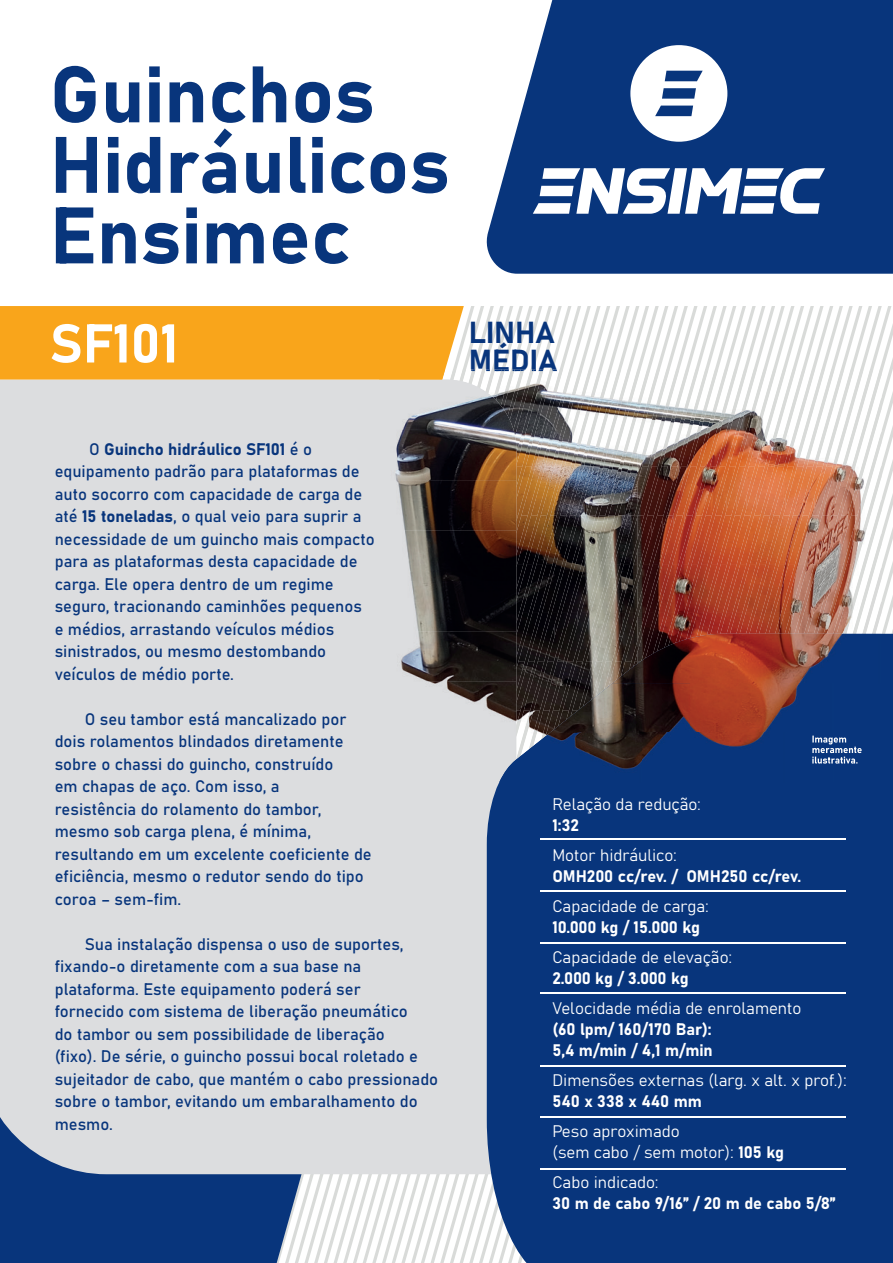
<style>
.page{position:relative;width:893px;height:1263px;background:#fff}
.page>*{position:absolute;margin:0;border:0;box-sizing:border-box;transform-origin:0 0}
.t1{font:53.7px "Bahnschrift";color:#fff}
.t2{font:30px/28.5px "Bahnschrift";color:#08357c}
.t3{font:16.5px/22.5px "Bahnschrift";color:#08357c}
.t4{font:16.5px/21px "Bahnschrift";color:#fff}
</style>
<div class="page">
<svg style="left:615px;top:306px;width:277px;height:63px"></svg>
<svg style="left:624px;top:323px;width:269px;height:46px"></svg>
<svg style="left:0;top:1174px;width:352px;height:89px;background:#325791"></svg>
<svg style="left:486px;top:0;width:407px;height:274px;background:#1f4888"></svg>
<div style="left:630px;top:45px;width:97px;height:97px;background:#fff;border-radius:50%"></div>
<svg style="left:655px;top:71px;width:48px;height:45px"></svg>
<svg style="left:533px;top:168px;width:292px;height:46px"></svg>
<svg style="left:55px;top:66px;width:41px;height:57px"></svg>
<svg style="left:106px;top:82px;width:33px;height:41px"></svg>
<svg style="left:149px;top:66px;width:11px;height:56px"></svg>
<svg style="left:56px;top:137px;width:41px;height:56px"></svg>
<svg style="left:108px;top:137px;width:10px;height:56px"></svg>
<svg style="left:127px;top:137px;width:33px;height:56px"></svg>
<svg style="left:170px;top:66px;width:235px;height:127px"></svg>
<svg style="left:411px;top:152px;width:36px;height:41px"></svg>
<svg style="left:56px;top:207px;width:37px;height:56px"></svg>
<svg style="left:102px;top:223px;width:34px;height:40px"></svg>
<svg style="left:143px;top:223px;width:35px;height:41px"></svg>
<svg style="left:186px;top:207px;width:11px;height:56px"></svg>
<svg style="left:207px;top:223px;width:57px;height:40px"></svg>
<svg style="left:273px;top:223px;width:34px;height:41px"></svg>
<svg style="left:315px;top:223px;width:33px;height:41px"></svg>
<div style="left:0;top:384px;width:487px;height:790px;background:#dcdddf"></div>
<div style="left:487px;top:634px;width:406px;height:629px;background:#08357c"></div>
<hr style="left:541px;top:838px;width:305px;height:1px;background:#fff">
<hr style="left:541px;top:890px;width:305px;height:1px;background:#fff">
<hr style="left:541px;top:942px;width:305px;height:1px;background:#fff">
<hr style="left:541px;top:992px;width:305px;height:1px;background:#fff">
<hr style="left:541px;top:1065px;width:305px;height:1px;background:#fff">
<hr style="left:541px;top:1117px;width:305px;height:1px;background:#fff">
<hr style="left:541px;top:1168px;width:305px;height:1px;background:#fff">
<img style="left:479px;top:371px;width:6px;height:9px">
<img style="left:486px;top:371px;width:7px;height:9px">
<img style="left:493px;top:371px;width:8px;height:9px">
<img style="left:501px;top:371px;width:7px;height:9px">
<img style="left:508px;top:371px;width:5px;height:9px">
<img style="left:513px;top:371px;width:3px;height:59px">
<img style="left:516px;top:371px;width:38px;height:119px">
<img style="left:544px;top:371px;width:5px;height:97px">
<img style="left:516px;top:456px;width:29px;height:17px">
<img style="left:549px;top:371px;width:5px;height:114px">
<img style="left:516px;top:473px;width:33px;height:17px">
<img style="left:554px;top:371px;width:5px;height:120px">
<img style="left:516px;top:490px;width:38px;height:17px">
<img style="left:559px;top:369px;width:8px;height:122px">
<img style="left:516px;top:507px;width:38px;height:53px">
<img style="left:567px;top:369px;width:6px;height:118px">
<img style="left:516px;top:560px;width:38px;height:19px">
<img style="left:573px;top:369px;width:30px;height:118px">
<img style="left:516px;top:579px;width:38px;height:46px">
<img style="left:554px;top:491px;width:12px;height:84px">
<img style="left:516px;top:625px;width:13px;height:108px">
<img style="left:603px;top:369px;width:10px;height:115px">
<img style="left:566px;top:487px;width:11px;height:82px">
<img style="left:529px;top:619px;width:12px;height:114px">
<img style="left:577px;top:484px;width:36px;height:85px">
<img style="left:541px;top:612px;width:13px;height:121px">
<img style="left:613px;top:369px;width:10px;height:150px">
<img style="left:598px;top:524px;width:11px;height:34px">
<img style="left:554px;top:575px;width:12px;height:108px">
<img style="left:623px;top:369px;width:11px;height:146px">
<img style="left:609px;top:519px;width:11px;height:39px">
<img style="left:566px;top:569px;width:13px;height:114px">
<img style="left:634px;top:369px;width:11px;height:142px">
<img style="left:620px;top:515px;width:9px;height:9px">
<img style="left:579px;top:564px;width:12px;height:119px">
<img style="left:645px;top:369px;width:6px;height:140px">
<img style="left:632px;top:511px;width:9px;height:2px">
<img style="left:591px;top:558px;width:28px;height:125px">
<img style="left:651px;top:369px;width:11px;height:140px">
<img style="left:619px;top:524px;width:10px;height:104px">
<img style="left:604px;top:636px;width:8px;height:47px">
<img style="left:662px;top:369px;width:11px;height:136px">
<img style="left:616px;top:628px;width:13px;height:6px">
<img style="left:673px;top:369px;width:11px;height:133px">
<img style="left:629px;top:513px;width:12px;height:121px">
<img style="left:684px;top:369px;width:11px;height:131px">
<img style="left:641px;top:509px;width:12px;height:125px">
<img style="left:695px;top:369px;width:11px;height:129px">
<img style="left:653px;top:505px;width:11px;height:129px">
<img style="left:706px;top:369px;width:10px;height:128px">
<img style="left:664px;top:502px;width:11px;height:132px">
<img style="left:716px;top:369px;width:10px;height:126px">
<img style="left:675px;top:500px;width:11px;height:134px">
<img style="left:726px;top:369px;width:10px;height:126px">
<img style="left:686px;top:498px;width:11px;height:136px">
<img style="left:736px;top:369px;width:10px;height:126px">
<img style="left:697px;top:497px;width:10px;height:137px">
<img style="left:746px;top:369px;width:10px;height:126px">
<img style="left:707px;top:495px;width:10px;height:139px">
<img style="left:756px;top:369px;width:10px;height:126px">
<img style="left:717px;top:495px;width:10px;height:139px">
<img style="left:766px;top:369px;width:77px;height:129px">
<img style="left:727px;top:495px;width:9px;height:139px">
<img style="left:736px;top:495px;width:79px;height:139px">
<img style="left:843px;top:369px;width:38px;height:96px">
<img style="left:804px;top:498px;width:29px;height:136px">
<img style="left:847px;top:398px;width:34px;height:67px">
<img style="left:814px;top:515px;width:19px;height:119px">
<img style="left:852px;top:431px;width:29px;height:34px">
<img style="left:824px;top:533px;width:9px;height:101px">
<img style="left:833px;top:465px;width:48px;height:169px">
<img style="left:862px;top:567px;width:19px;height:67px">
<img style="left:872px;top:601px;width:9px;height:33px">
<img style="left:379px;top:380px;width:135px;height:50px">
<img style="left:379px;top:430px;width:137px;height:352px">
<img style="left:485px;top:369px;width:72px;height:2px">
<svg style="left:0;top:306px;width:476px;height:78px;background:#f7ab30"></svg>
<svg style="left:511px;top:369px;width:13px;height:2px"></svg>
<svg style="left:540px;top:369px;width:13px;height:2px"></svg>
<img style="left:612px;top:634px;width:269px;height:49px">
<img style="left:550px;top:683px;width:284px;height:50px">
<div style="left:834px;top:683px;width:47px;height:99px;background:#08357c"></div>
<img style="left:499px;top:733px;width:335px;height:49px">
<img style="left:812px;top:736px;width:35px;height:8px">
<img style="left:812px;top:747px;width:50px;height:6px">
<img style="left:812px;top:757px;width:45px;height:7px">
<h1 class="t1" style="left:50px;top:303px;width:130px">SF101</h1>
<h2 class="t2" style="left:469px;top:316px;width:90px">LINHA<br>MÉDIA</h2>
<p class="t3" style="left:55px;top:436px;width:322px;text-indent:34px">O Guincho hidráulico SF101 é o equipamento padrão para plataformas de auto socorro com capacidade de carga de até 15 toneladas, o qual veio para suprir a necessidade de um guincho mais compacto para as plataformas desta capacidade de carga. Ele opera dentro de um regime seguro, tracionando caminhões pequenos e médios, arrastando veículos médios sinistrados, ou mesmo destombando veículos de médio porte.</p>
<p class="t3" style="left:55px;top:706px;width:319px;text-indent:30px">O seu tambor está mancalizado por dois rolamentos blindados diretamente sobre o chassi do guincho, construído<br>em chapas de aço. Com isso, a<br>resistência do rolamento do tambor, mesmo sob carga plena, é mínima, resultando em um excelente coeficiente de eficiência, mesmo o redutor sendo do tipo coroa – sem-fim.</p>
<p class="t3" style="left:55px;top:931px;width:385px;text-indent:30px">Sua instalação dispensa o uso de suportes, fixando-o diretamente com a sua base na plataforma. Este equipamento poderá ser<br>fornecido com sistema de liberação pneumático<br>do tambor ou sem possibilidade de liberação<br>(fixo). De série, o guincho possui bocal roletado e sujeitador de cabo, que mantém o cabo pressionado sobre o tambor, evitando um embaralhamento do mesmo.</p>
<p class="t4" style="left:552px;top:792px;width:150px">Relação da redução:<br>1:32</p>
<p class="t4" style="left:552px;top:843px;width:250px">Motor hidráulico:<br>OMH200 cc/rev. / OMH250 cc/rev.</p>
<p class="t4" style="left:552px;top:894px;width:158px">Capacidade de carga:<br>10.000 kg / 15.000 kg</p>
<p class="t4" style="left:552px;top:945px;width:181px">Capacidade de elevação:<br>2.000 kg / 3.000 kg</p>
<p class="t4" style="left:552px;top:996px;width:251px">Velocidade média de enrolamento (60 lpm/ 160/170 Bar):<br>5,4 m/min / 4,1 m/min</p>
<p class="t4" style="left:552px;top:1068px;width:296px">Dimensões externas (larg. x alt. x prof.):<br>540 x 338 x 440 mm</p>
<p class="t4" style="left:552px;top:1119px;width:233px">Peso aproximado<br>(sem cabo / sem motor): 105 kg</p>
<p class="t4" style="left:552px;top:1170px;width:285px">Cabo indicado:<br>30 m de cabo 9/16” / 20 m de cabo 5/8”</p>
</div>
